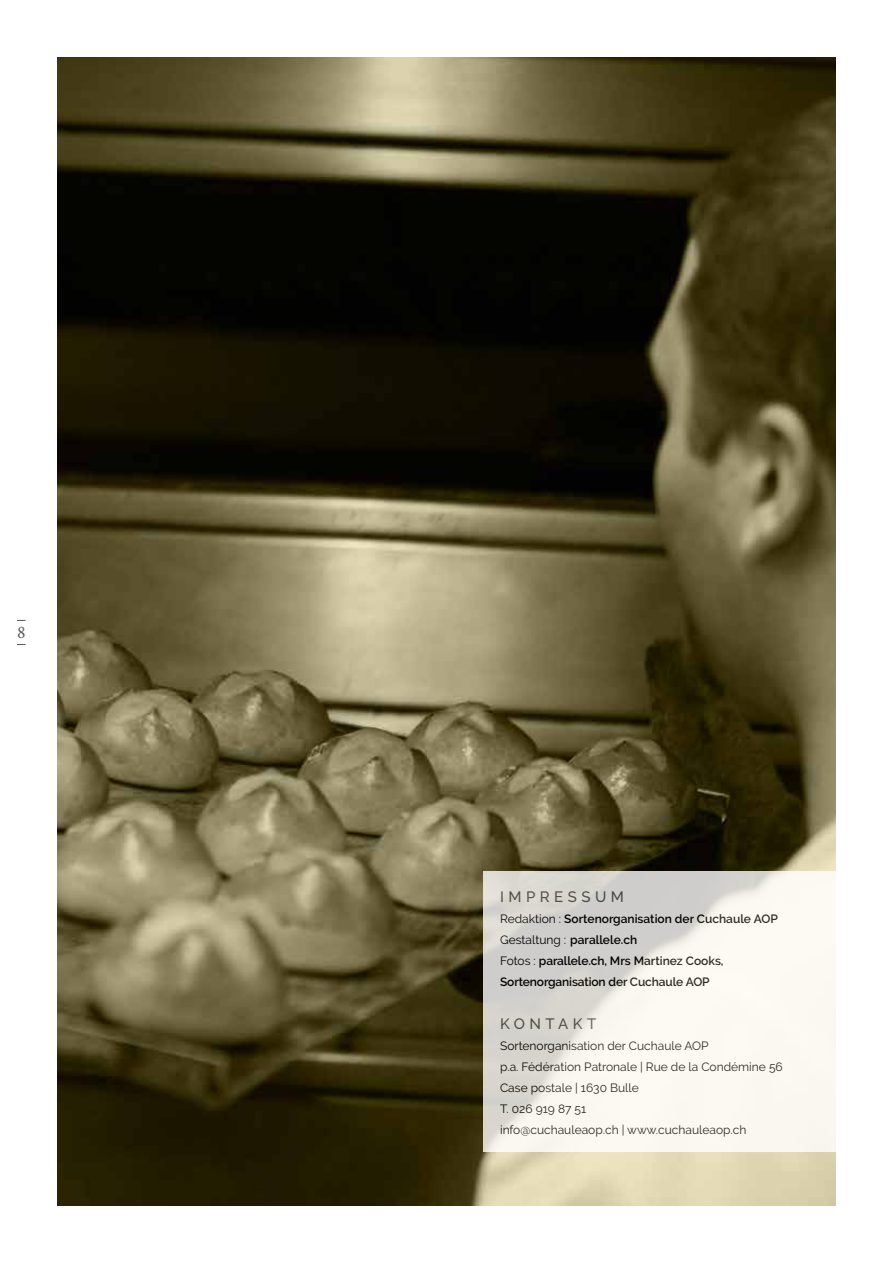
<style>
.page{position:relative;width:893px;height:1263px;background:#fff}
.page>*{position:absolute;margin:0;border:0;box-sizing:border-box;transform-origin:0 0}
.t1{font:18px "Crimson Text";color:#575756}
.t2{font:500 15px "Raleway";letter-spacing:.3em;color:#575756}
.t3{font:12px/21px "Raleway";color:#000}
.t4{font:600 12px/21px "Raleway";letter-spacing:-.005em;color:#000}
.s1{font-weight:400}
</style>
<div class="page">
<img style="left:57px;top:57px;width:779px;height:1148px">
<svg style="left:483px;top:871px;width:353px;height:280px;fill:#f9f7f0"></svg>
<h1 class="t1" style="left:17px;top:620px;width:10px">8</h1>
<p class="t2" style="left:500px;top:888px;width:125px">IMPRESSUM</p>
<p class="t4" style="left:500px;top:908px;width:279px"><span class="s1">Redaktion :</span> Sortenorganisation der Cuchaule AOP <span class="s1">Gestaltung :</span> parallele.ch<br><span class="s1">Fotos :</span> parallele.ch, Mrs Martinez Cooks, Sortenorganisation der Cuchaule AOP</p>
<p class="t2" style="left:500px;top:1015px;width:98px">KONTAKT</p>
<p class="t3" style="left:500px;top:1035px;width:284px">Sortenorganisation der Cuchaule AOP<br>p.a. Fédération Patronale | Rue de la Condémine 56<br>Case postale | 1630 Bulle<br>T. 026 919 87 51<br>info@cuchauleaop.ch | www.cuchauleaop.ch</p>
</div>
